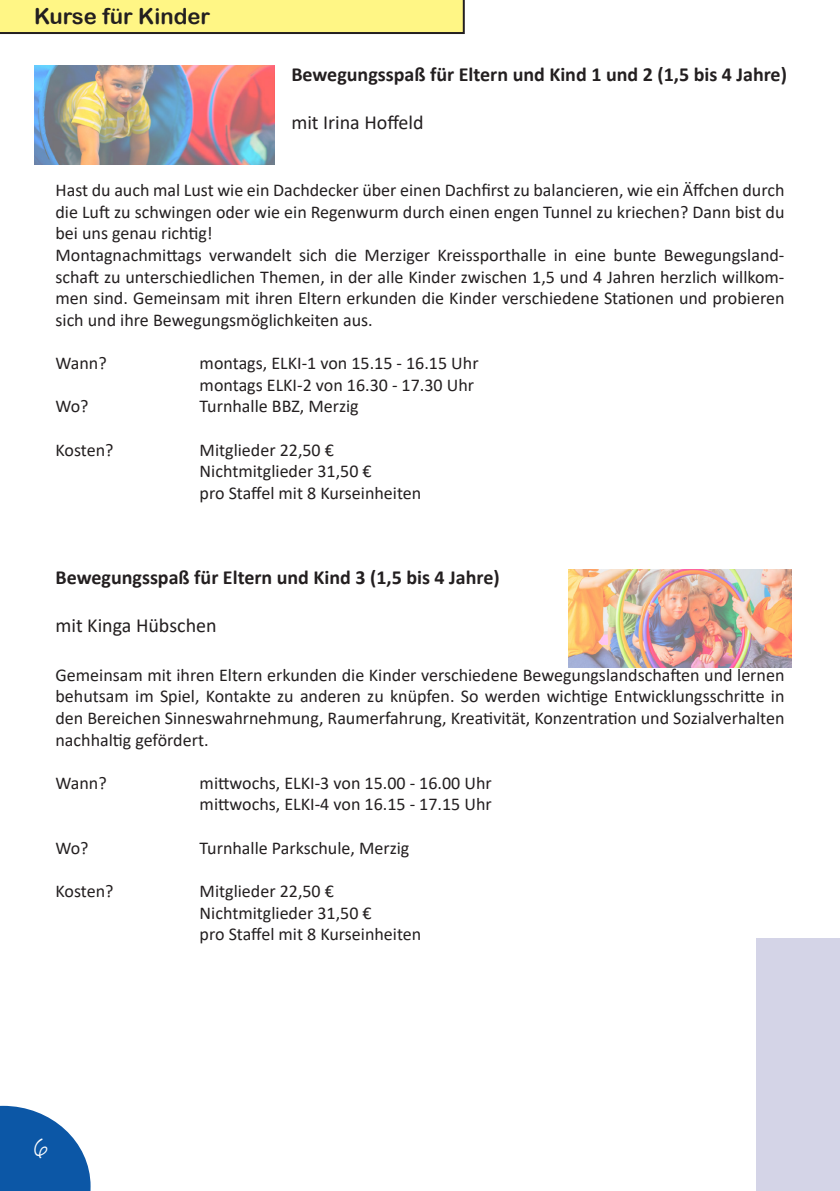
<style>
.page{position:relative;width:840px;height:1191px;background:#fff}
.page>*{position:absolute;margin:0;border:0;box-sizing:border-box;transform-origin:0 0}
.t1{font:26px "Ink Free";color:#fff}
.t2{font:22px "Arial Rounded MT Bold";color:#231f20}
.t3{font:700 20px "Calibri";color:#231f20}
.t4{font:20px "Calibri";color:#231f20}
.t5{font:18px/21.6px "Calibri";color:#231f20;text-align:justify}
</style>
<div class="page">
<svg style="left:0;top:1105px;width:90px;height:86px"></svg>
<div style="left:756px;top:938px;width:83px;height:253px;background:#d4d4e7"></div>
<div style="left:0;top:0;width:464px;height:34px;background:#fff685"></div>
<img style="left:34px;top:66px;width:240px;height:98px">
<img style="left:568px;top:569px;width:222px;height:98px">
<p class="t2" style="left:34px;top:3px;width:178px">Kurse für Kinder</p>
<p class="t3" style="left:291px;top:60px;width:497px">Bewegungsspaß für Eltern und Kind 1 und 2 (1,5 bis 4 Jahre)</p>
<p class="t4" style="left:291px;top:108px;width:134px">mit Irina Hoffeld</p>
<p class="t5" style="left:55px;top:179px;width:730px">Hast du auch mal Lust wie ein Dachdecker über einen Dachfirst zu balancieren, wie ein Äffchen durch die Luft zu schwingen oder wie ein Regenwurm durch einen engen Tunnel zu kriechen? Dann bist du bei uns genau richtig!</p>
<p class="t5" style="left:55px;top:244px;width:730px">Montagnachmittags verwandelt sich die Merziger Kreissporthalle in eine bunte Bewegungsland&shy;schaft zu unterschiedlichen Themen, in der alle Kinder zwischen 1,5 und 4 Jahren herzlich willkom&shy;men sind. Gemeinsam mit ihren Eltern erkunden die Kinder verschiedene Stationen und probieren sich und ihre Bewegungsmöglichkeiten aus.</p>
<p class="t5" style="left:55px;top:352px;width:53px">Wann?</p>
<p class="t5" style="left:199px;top:352px;width:280px">montags, ELKI-1 von 15.15 - 16.15 Uhr</p>
<p class="t5" style="left:199px;top:373px;width:276px">montags ELKI-2 von 16.30 - 17.30 Uhr</p>
<p class="t5" style="left:55px;top:395px;width:35px">Wo?</p>
<p class="t5" style="left:199px;top:395px;width:160px">Turnhalle BBZ, Merzig</p>
<p class="t5" style="left:55px;top:438px;width:59px">Kosten?</p>
<p class="t5" style="left:199px;top:438px;width:136px">Mitglieder 22,50 €</p>
<p class="t5" style="left:199px;top:460px;width:173px">Nichtmitglieder 31,50 €</p>
<p class="t5" style="left:199px;top:481px;width:223px">pro Staffel mit 8 Kurseinheiten</p>
<p class="t3" style="left:55px;top:563px;width:445px">Bewegungsspaß für Eltern und Kind 3 (1,5 bis 4 Jahre)</p>
<p class="t4" style="left:55px;top:611px;width:163px">mit Kinga Hübschen</p>
<p class="t5" style="left:55px;top:663px;width:730px">Gemeinsam mit ihren Eltern erkunden die Kinder verschiedene Bewegungslandschaften und lernen behutsam im Spiel, Kontakte zu anderen zu knüpfen. So werden wichtige Entwicklungsschritte in den Bereichen Sinneswahrnehmung, Raumerfahrung, Kreativität, Konzentration und Sozialverhalten nachhaltig gefördert.</p>
<p class="t5" style="left:55px;top:771px;width:53px">Wann?</p>
<p class="t5" style="left:199px;top:771px;width:293px">mittwochs, ELKI-3 von 15.00 - 16.00 Uhr</p>
<p class="t5" style="left:199px;top:793px;width:293px">mittwochs, ELKI-4 von 16.15 - 17.15 Uhr</p>
<p class="t5" style="left:55px;top:836px;width:35px">Wo?</p>
<p class="t5" style="left:199px;top:836px;width:211px">Turnhalle Parkschule, Merzig</p>
<p class="t5" style="left:55px;top:879px;width:59px">Kosten?</p>
<p class="t5" style="left:199px;top:879px;width:136px">Mitglieder 22,50 €</p>
<p class="t5" style="left:199px;top:901px;width:173px">Nichtmitglieder 31,50 €</p>
<p class="t5" style="left:199px;top:923px;width:223px">pro Staffel mit 8 Kurseinheiten</p>
<h1 class="t1" style="left:33px;top:1130px;width:17px">6</h1>
</div>
